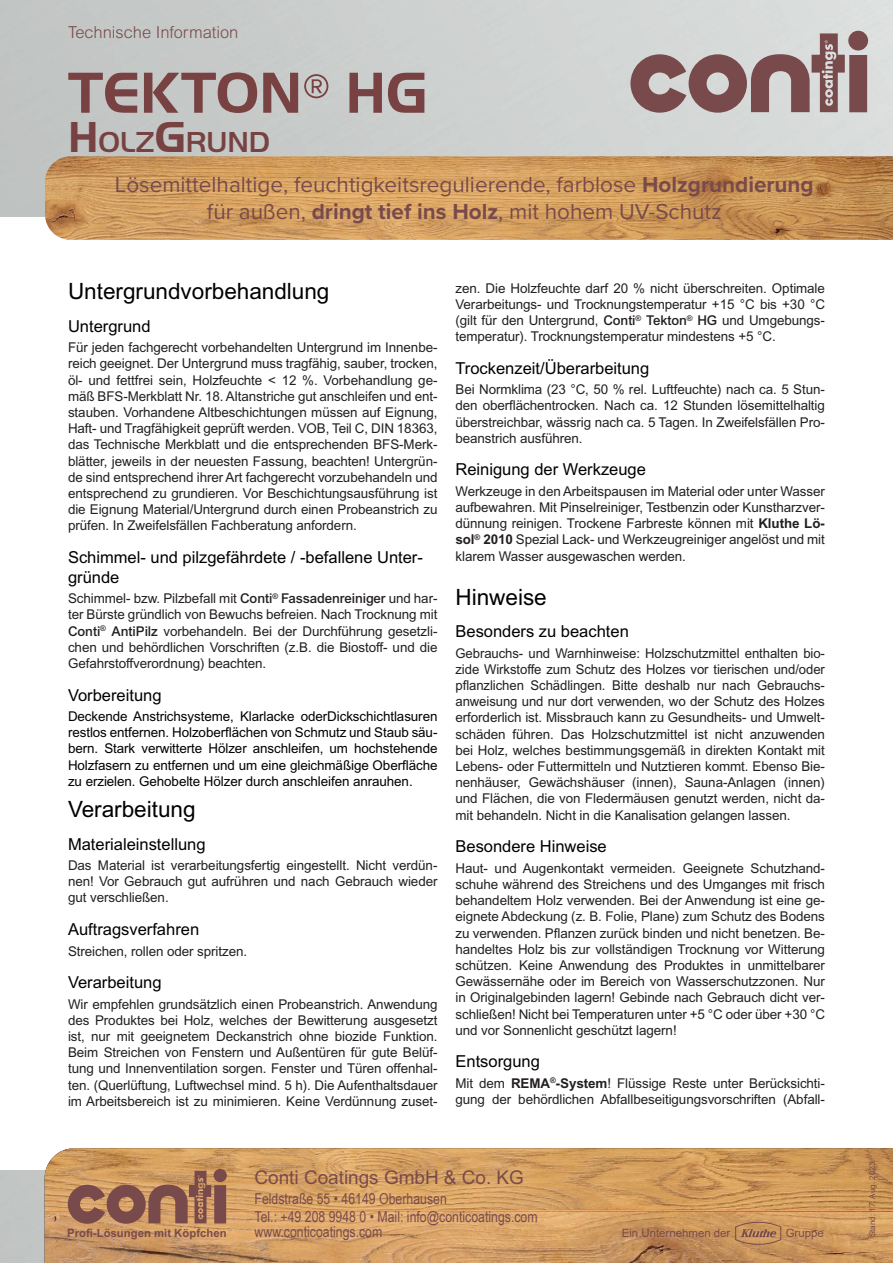
<style>
.page{position:relative;width:893px;height:1263px;background:#fff}
.page>*{position:absolute;margin:0;border:0;box-sizing:border-box;transform-origin:0 0}
.t1{font:700 60px "Handel Got D";color:#774241}
.t2{font:500 30px "Handel Got D";color:#774241}
.t3{font:22.5px/27px "Proxima Nova";color:#794a4b;text-align:center}
.Oberpunkt{font:22.5px "Arial MT Std";color:#000}
.Textblock{font:22.5px "Arial MT Std";color:#000}
.t4{font:18.9px "Arial MT Std";color:#794a4b}
.Unterpunkt{font:16.5px/19.8px "Arial MT Std";color:#000}
.t5{font:300 16.5px "Arial MT Std";color:#794a4b}
.t6{font:15px/18px "Arial Narrow";color:#794a4b}
.Textblock-2{font:13.5px/16.2px "Arial MT Std";letter-spacing:-.005em;color:#231f20;text-align:justify}
.Textblock-3{font:13.5px/16.2px "Arial MT Std";letter-spacing:-.005em;color:#000;text-align:justify}
.t7{font:700 11.4px "Arial MT Std";color:#794a4b}
.t8{font:11.4px "Arial";color:#794a4b}
.t9{font:8.1px "Arial MT Std";color:#794a4b}
.s1{font-family:"Proxima Nova";font-size:57px}
.s2{font-weight:700;font-size:45px}
.s3{font-weight:700}
.s4{font-weight:500}
</style>
<div class="page">
<div style="left:0;top:1170px;width:45px;height:93px;background:#c1c5c4"></div>
<img style="left:45px;top:1148px;width:848px;height:115px">
<svg style="left:68px;top:1169px;width:159px;height:55px;background:#a87758"></svg>
<svg style="left:735px;top:1221px;width:46px;height:24px"></svg>
<img style="left:45px;top:156px;width:848px;height:84px">
<svg style="left:630px;top:31px;width:238px;height:82px;background:#aa9696"></svg>
<p class="t5" style="left:68px;top:23px;width:172px">Technische Information</p>
<h1 class="t1" style="left:68px;top:59px;width:361px">TEKTON<span class="s1">®</span> HG</h1>
<h2 class="t2" style="left:68px;top:125px;width:203px"><span class="s2">H</span>OLZ<span class="s2">G</span>RUND</h2>
<h3 class="t3" style="left:115px;top:170px;width:700px">Lösemittelhaltige, feuchtigkeitsregulierende, farblose <span class="s3">Holzgrundierung </span>für außen, <span class="s3">dringt tief ins Holz</span>, mit hohem UV-Schutz</h3>
<p class="Oberpunkt" style="left:68px;top:278px;width:263px">Untergrundvorbehandlung</p>
<p class="Unterpunkt" style="left:68px;top:316px;width:84px">Untergrund</p>
<p class="Textblock-2" style="left:68px;top:339px;width:371px">Für jeden fachgerecht vorbehandelten Untergrund im Innenbe&shy;reich geeignet. Der Untergrund muss tragfähig, sauber, trocken, öl- und fettfrei sein, Holzfeuchte &lt; 12 %. Vorbehandlung ge&shy;mäß BFS-Merkblatt Nr. 18. Altanstriche gut anschleifen und ent&shy;stauben. Vorhandene Altbeschichtungen müssen auf Eignung, Haft- und Tragfähigkeit geprüft werden. VOB, Teil C, DIN 18363, das Technische Merkblatt und die entsprechenden BFS-Merk&shy;blätter, jeweils in der neuesten Fassung, beachten! Untergrün&shy;de sind entsprechend ihrer Art fachgerecht vorzubehandeln und entsprechend zu grundieren. Vor Beschichtungsausführung ist die Eignung Material/Untergrund durch einen Probeanstrich zu prüfen. In Zweifelsfällen Fachberatung anfordern.</p>
<p class="Unterpunkt" style="left:68px;top:547px;width:356px">Schimmel- und pilzgefährdete / -befallene Unter&shy;gründe</p>
<p class="Textblock-2" style="left:68px;top:590px;width:371px">Schimmel- bzw. Pilzbefall mit <span class="s4">Conti</span><sup>®</sup> <span class="s4">Fassadenreiniger</span> und har&shy;ter Bürste gründlich von Bewuchs befreien. Nach Trocknung mit <span class="s4">Conti</span><sup>®</sup> <span class="s4">AntiPilz</span> vorbehandeln. Bei der Durchführung gesetzli&shy;chen und behördlichen Vorschriften (z.B. die Biostoff- und die Gefahrstoffverordnung) beachten.</p>
<p class="Unterpunkt" style="left:68px;top:685px;width:95px">Vorbereitung</p>
<p class="Textblock-3" style="left:68px;top:708px;width:371px">Deckende Anstrichsysteme, Klarlacke oderDickschichtlasuren restlos entfernen. Holzoberflächen von Schmutz und Staub säu&shy;bern. Stark verwitterte Hölzer anschleifen, um hochstehende Holzfasern zu entfernen und um eine gleichmäßige Oberfläche zu erzielen. Gehobelte Hölzer durch anschleifen anrauhen.</p>
<p class="Textblock" style="left:68px;top:796px;width:129px">Verarbeitung</p>
<p class="Unterpunkt" style="left:68px;top:834px;width:139px">Materialeinstellung</p>
<p class="Textblock-2" style="left:68px;top:857px;width:371px">Das Material ist verarbeitungsfertig eingestellt. Nicht verdün&shy;nen! Vor Gebrauch gut aufrühren und nach Gebrauch wieder gut verschließen.</p>
<p class="Unterpunkt" style="left:68px;top:919px;width:133px">Auftragsverfahren</p>
<p class="Textblock-2" style="left:68px;top:942px;width:181px">Streichen, rollen oder spritzen.</p>
<p class="Unterpunkt" style="left:68px;top:972px;width:95px">Verarbeitung</p>
<p class="Textblock-2" style="left:68px;top:995px;width:371px">Wir empfehlen grundsätzlich einen Probeanstrich. Anwendung des Produktes bei Holz, welches der Bewitterung ausgesetzt ist, nur mit geeignetem Deckanstrich ohne biozide Funktion.<br>Beim Streichen von Fenstern und Außentüren für gute Belüf&shy;tung und Innenventilation sorgen. Fenster und Türen offenhal&shy;ten. (Querlüftung, Luftwechsel mind. 5 h). Die Aufenthaltsdauer im Arbeitsbereich ist zu minimieren. Keine Verdünnung zuset-</p>
<p class="Textblock-2" style="left:455px;top:280px;width:371px">zen. Die Holzfeuchte darf 20 % nicht überschreiten. Optimale Verarbeitungs- und Trocknungstemperatur +15 °C bis +30 °C (gilt für den Untergrund, <span class="s4">Conti</span><sup>®</sup> <span class="s4">Tekton</span><sup>®</sup> <span class="s4">HG</span> und Umgebungs&shy;temperatur). Trocknungstemperatur mindestens +5 °C.</p>
<p class="Unterpunkt" style="left:455px;top:358px;width:195px">Trockenzeit/Überarbeitung</p>
<p class="Textblock-2" style="left:455px;top:381px;width:371px">Bei Normklima (23 °C, 50 % rel. Luftfeuchte) nach ca. 5 Stun&shy;den oberflächentrocken. Nach ca. 12 Stunden lösemittelhaltig überstreichbar, wässrig nach ca. 5 Tagen. In Zweifelsfällen Pro&shy;beanstrich ausführen.</p>
<p class="Unterpunkt" style="left:455px;top:460px;width:192px">Reinigung der Werkzeuge</p>
<p class="Textblock-2" style="left:455px;top:483px;width:371px">Werkzeuge in den Arbeitspausen im Material oder unter Wasser aufbewahren. Mit Pinselreiniger, Testbenzin oder Kunstharzver&shy;dünnung reinigen. Trockene Farbreste können mit <span class="s3">Kluthe Lö&shy;sol</span><sup>®</sup> <span class="s3">2010</span> Spezial Lack- und Werkzeugreiniger angelöst und mit klarem Wasser ausgewaschen werden.</p>
<p class="Oberpunkt" style="left:455px;top:584px;width:93px">Hinweise</p>
<p class="Unterpunkt" style="left:455px;top:621px;width:175px">Besonders zu beachten</p>
<p class="Textblock-2" style="left:455px;top:645px;width:371px">Gebrauchs- und Warnhinweise: Holzschutzmittel enthalten bio&shy;zide Wirkstoffe zum Schutz des Holzes vor tierischen und/oder pflanzlichen Schädlingen. Bitte deshalb nur nach Gebrauchs&shy;anweisung und nur dort verwenden, wo der Schutz des Holzes erforderlich ist. Missbrauch kann zu Gesundheits- und Umwelt&shy;schäden führen. Das Holzschutzmittel ist nicht anzuwenden bei Holz, welches bestimmungsgemäß in direkten Kontakt mit Lebens- oder Futtermitteln und Nutztieren kommt. Ebenso Bie&shy;nenhäuser, Gewächshäuser (innen), Sauna-Anlagen (innen) und Flächen, die von Fledermäusen genutzt werden, nicht da&shy;mit behandeln. Nicht in die Kanalisation gelangen lassen.</p>
<p class="Unterpunkt" style="left:455px;top:836px;width:153px">Besondere Hinweise</p>
<p class="Textblock-2" style="left:455px;top:860px;width:371px">Haut- und Augenkontakt vermeiden. Geeignete Schutzhand&shy;schuhe während des Streichens und des Umganges mit frisch behandeltem Holz verwenden. Bei der Anwendung ist eine ge&shy;eignete Abdeckung (z. B. Folie, Plane) zum Schutz des Bodens zu verwenden. Pflanzen zurück binden und nicht benetzen. Be&shy;handeltes Holz bis zur vollständigen Trocknung vor Witterung schützen. Keine Anwendung des Produktes in unmittelbarer Gewässernähe oder im Bereich von Wasserschutzzonen. Nur in Originalgebinden lagern! Gebinde nach Gebrauch dicht ver&shy;schließen! Nicht bei Temperaturen unter +5 °C oder über +30 °C und vor Sonnenlicht geschützt lagern!</p>
<p class="Unterpunkt" style="left:455px;top:1051px;width:86px">Entsorgung</p>
<p class="Textblock-2" style="left:455px;top:1075px;width:371px">Mit dem <span class="s3">REMA</span><sup>®</sup><span class="s3">-System</span>! Flüssige Reste unter Berücksichti&shy;gung der behördlichen Abfallbeseitigungsvorschriften (Abfall-</p>
<h3 class="t4" style="left:255px;top:1167px;width:271px">Conti Coatings GmbH &amp; Co. KG</h3>
<p class="t6" style="left:255px;top:1189px;width:285px">Feldstraße 55 • 46149 Oberhausen<br>Tel.: +49 208 9948 0 • Mail: info@conticoatings.com</p>
<p class="t6" style="left:255px;top:1222px;width:129px">www.conticoatings.com</p>
<p class="t7" style="left:67px;top:1226px;width:161px">Profi-Lösungen mit Köpfchen</p>
<p class="t8" style="left:622px;top:1225px;width:110px">Ein Unternehmen der</p>
<p class="t8" style="left:786px;top:1225px;width:40px">Gruppe</p>
<p class="t9" style="left:868px;top:1237px;width:77px;rotate:-90deg">Stand: 17. Aug. 2023</p>
</div>
